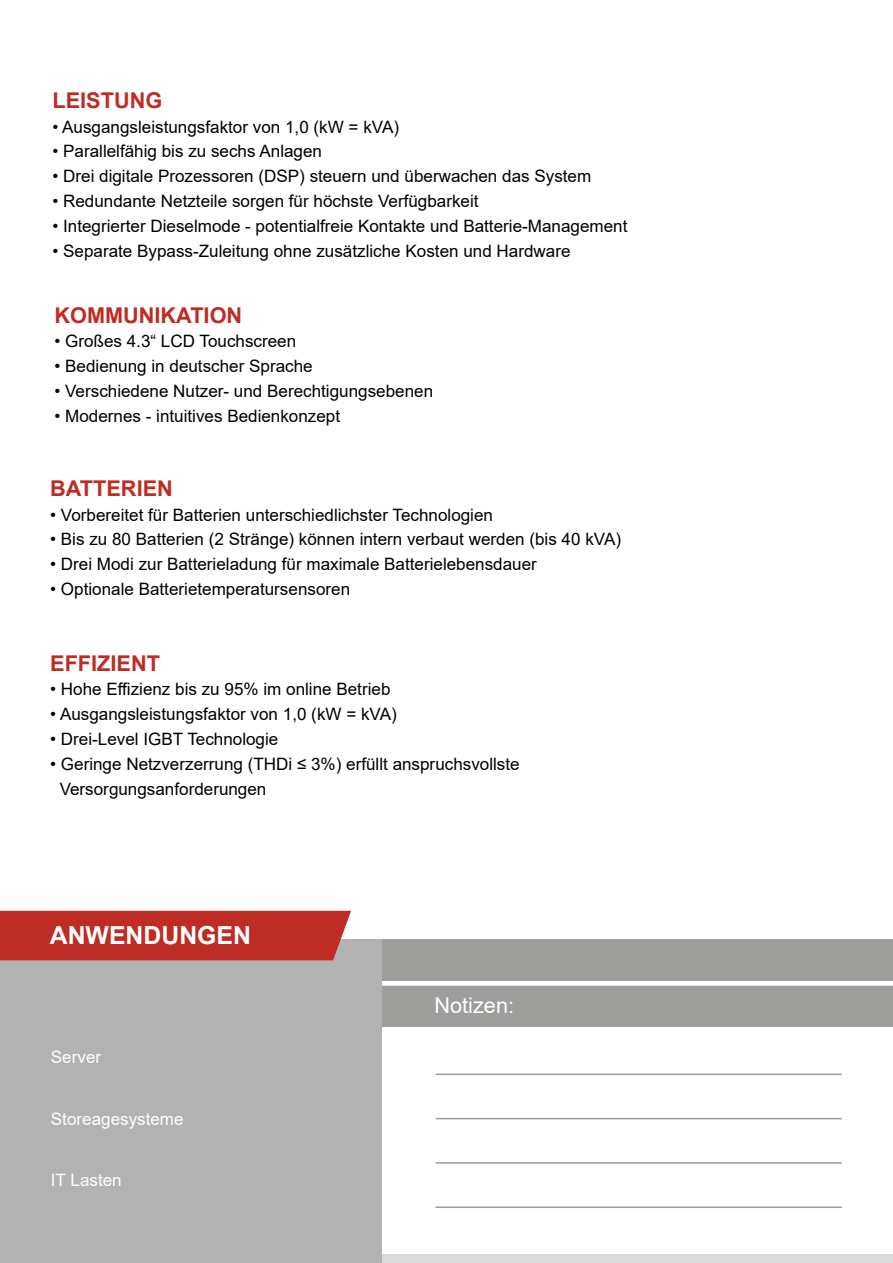
<style>
.page{position:relative;width:893px;height:1263px;background:#fff}
.page>*{position:absolute;margin:0;border:0;box-sizing:border-box;transform-origin:0 0}
.t1{font:700 24.75px "Arial";color:#fff}
.t2{font:700 21.75px "Arial";color:#be2c23}
.t3{font:21.75px "Arial";color:#fff}
.t4{font:17.1px/24.8px "Arial";color:#000}
.t5{font:17.1px "Arial";color:#fff}
</style>
<div class="page">
<div style="left:382px;top:986px;width:511px;height:41px;background:#9d9d9c"></div>
<div style="left:0;top:939px;width:893px;height:42px;background:#9d9d9c"></div>
<div style="left:0;top:1255px;width:893px;height:8px;background:#dadada"></div>
<div style="left:0;top:939px;width:382px;height:324px;background:#b3b2b2"></div>
<div style="left:0;top:911px;width:351px;height:49px;background:#be2c23"></div>
<hr style="left:436px;top:1118px;width:406px;height:1px;background:#9d9d9c">
<hr style="left:436px;top:1162px;width:406px;height:2px;background:#9d9d9c">
<hr style="left:436px;top:1206px;width:406px;height:2px;background:#9d9d9c">
<hr style="left:436px;top:1073px;width:406px;height:2px;background:#9d9d9c">
<p class="t2" style="left:52px;top:85px;width:111px">LEISTUNG</p>
<p class="t4" style="left:52px;top:114px;width:348px">• Ausgangsleistungsfaktor von 1,0 (kW = kVA)</p>
<p class="t4" style="left:52px;top:139px;width:271px">• Parallelfähig bis zu sechs Anlagen</p>
<p class="t4" style="left:52px;top:164px;width:540px">• Drei digitale Prozessoren (DSP) steuern und überwachen das System</p>
<p class="t4" style="left:52px;top:188px;width:428px">• Redundante Netzteile sorgen für höchste Verfügbarkeit</p>
<p class="t4" style="left:52px;top:213px;width:576px">• Integrierter Dieselmode - potentialfreie Kontakte und Batterie-Management</p>
<p class="t4" style="left:52px;top:238px;width:520px">• Separate Bypass-Zuleitung ohne zusätzliche Kosten und Hardware</p>
<p class="t2" style="left:54px;top:300px;width:189px">KOMMUNIKATION</p>
<p class="t4" style="left:54px;top:329px;width:243px">• Großes 4.3“ LCD Touchscreen</p>
<p class="t4" style="left:54px;top:354px;width:260px">• Bedienung in deutscher Sprache</p>
<p class="t4" style="left:54px;top:379px;width:380px">• Verschiedene Nutzer- und Berechtigungsebenen</p>
<p class="t4" style="left:54px;top:403px;width:287px">• Modernes - intuitives Bedienkonzept</p>
<p class="t2" style="left:50px;top:473px;width:124px">BATTERIEN</p>
<p class="t4" style="left:50px;top:502px;width:444px">• Vorbereitet für Batterien unterschiedlichster Technologien</p>
<p class="t4" style="left:50px;top:527px;width:572px">• Bis zu 80 Batterien (2 Stränge) können intern verbaut werden (bis 40 kVA)</p>
<p class="t4" style="left:50px;top:552px;width:488px">• Drei Modi zur Batterieladung für maximale Batterielebensdauer</p>
<p class="t4" style="left:50px;top:577px;width:301px">• Optionale Batterietemperatursensoren</p>
<p class="t2" style="left:50px;top:648px;width:111px">EFFIZIENT</p>
<p class="t4" style="left:50px;top:677px;width:342px">• Hohe Effizienz bis zu 95% im online Betrieb</p>
<p class="t4" style="left:50px;top:702px;width:348px">• Ausgangsleistungsfaktor von 1,0 (kW = kVA)</p>
<p class="t4" style="left:50px;top:726px;width:230px">• Drei-Level IGBT Technologie</p>
<p class="t4" style="left:60px;top:751px;width:461px;text-indent:-9px">• Geringe Netzverzerrung (THDi ≤ 3%) erfüllt anspruchsvollste<br>Versorgungsanforderungen</p>
<h1 class="t1" style="left:50px;top:918px;width:203px">ANWENDUNGEN</h1>
<p class="t5" style="left:51px;top:1045px;width:52px">Server</p>
<p class="t5" style="left:51px;top:1107px;width:134px">Storeagesysteme</p>
<p class="t5" style="left:51px;top:1168px;width:72px">IT Lasten</p>
<p class="t3" style="left:434px;top:991px;width:81px">Notizen:</p>
</div>
